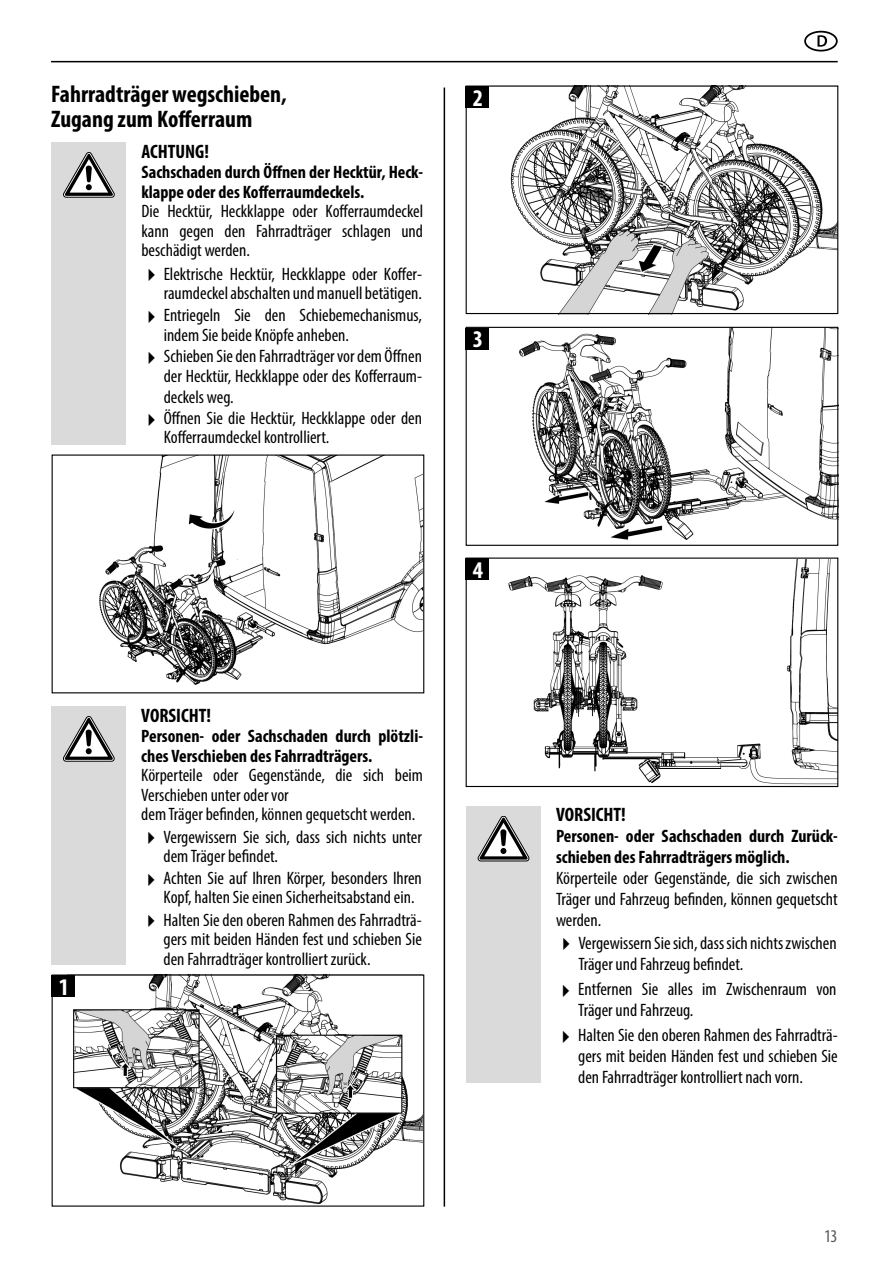
<style>
.page{position:relative;width:893px;height:1263px;background:#fff}
.page>*{position:absolute;margin:0;border:0;box-sizing:border-box;transform-origin:0 0}
.t1{font:700 condensed 24px/25.5px "Myriad Pro";color:#000}
.t2{font:700 condensed 24px "Myriad Pro";color:#fff}
.t3{font:700 condensed 19.5px "Myriad Pro";color:#000}
.t4{font:condensed 18px/19.5px "Myriad Pro";color:#000}
.t5{font:700 condensed 18px/19.5px "Myriad Pro";color:#000}
.t6{font:condensed 18px "Myriad Pro";color:#575757}
</style>
<div class="page">
<hr style="left:444px;top:88px;width:1px;height:1118px;background:#000">
<img style="left:67px;top:976px;width:356px;height:231px">
<img style="left:99px;top:456px;width:323px;height:229px">
<hr style="left:51px;top:61px;width:787px;height:1px;background:#000">
<div style="left:804px;top:31px;width:34px;height:21px;border:2px solid #000;border-radius:50%"></div>
<svg style="left:817px;top:35px;width:10px;height:12px"></svg>
<div style="left:52px;top:143px;width:74px;height:302px;background:#dadada"></div>
<svg style="left:63px;top:152px;width:51px;height:45px"></svg>
<div style="left:51px;top:706px;width:75px;height:258px;background:#dadada"></div>
<svg style="left:63px;top:716px;width:51px;height:45px"></svg>
<div style="left:52px;top:975px;width:23px;height:22px;background:#000"></div>
<img style="left:519px;top:329px;width:317px;height:211px">
<div style="left:466px;top:327px;width:372px;height:219px;border:1px solid #000"></div>
<div style="left:466px;top:328px;width:23px;height:22px;background:#000"></div>
<img style="left:510px;top:88px;width:326px;height:224px">
<div style="left:466px;top:86px;width:372px;height:228px;border:1px solid #000"></div>
<div style="left:466px;top:87px;width:23px;height:21px;background:#000"></div>
<img style="left:508px;top:559px;width:328px;height:226px">
<div style="left:466px;top:557px;width:372px;height:230px;border:1px solid #000"></div>
<div style="left:466px;top:559px;width:23px;height:21px;background:#000"></div>
<div style="left:466px;top:806px;width:75px;height:277px;background:#dadada"></div>
<svg style="left:478px;top:816px;width:51px;height:45px"></svg>
<h1 class="t1" style="left:51px;top:81px;width:237px">Fahrradträger wegschieben,<br>Zugang zum Kofferraum</h1>
<p class="t3" style="left:141px;top:139px;width:69px">ACHTUNG!</p>
<p class="t5" style="left:141px;top:162px;width:283px">Sachschaden durch Öffnen der Hecktür, Heck&shy;klappe oder des Kofferraumdeckels.</p>
<p class="t4" style="left:141px;top:201px;width:283px;text-align:justify">Die Hecktür, Heckklappe oder Kofferraumdeckel kann gegen den Fahrradträger schlagen und beschädigt werden.</p>
<p class="t4" style="left:164px;top:264px;width:260px">Elektrische Hecktür, Heckklappe oder Koffer&shy;raumdeckel abschalten und manuell betätigen.</p>
<p class="t4" style="left:164px;top:325px;width:187px">indem Sie beide Knöpfe anheben.</p>
<p class="t4" style="left:141px;top:305px;width:282px">✔ Entriegeln Sie den Schiebemechanismus,</p>
<p class="t4" style="left:141px;top:347px;width:282px">✔ Schieben Sie den Fahrradträger vor dem Öffnen</p>
<p class="t4" style="left:164px;top:365px;width:260px;line-height:21px">der Hecktür, Heckklappe oder des Kofferraum&shy;deckels weg.</p>
<p class="t4" style="left:141px;top:408px;width:282px">✔ Öffnen Sie die Hecktür, Heckklappe oder den</p>
<p class="t4" style="left:164px;top:427px;width:167px">Kofferraumdeckel kontrolliert.</p>
<h1 class="t2" style="left:473px;top:83px;width:12px">2</h1>
<h1 class="t2" style="left:473px;top:324px;width:12px">3</h1>
<h1 class="t2" style="left:473px;top:555px;width:12px">4</h1>
<h1 class="t2" style="left:59px;top:972px;width:12px">1</h1>
<p class="t3" style="left:141px;top:703px;width:71px">VORSICHT!</p>
<p class="t5" style="left:141px;top:726px;width:283px">Personen- oder Sachschaden durch plötzli&shy;ches Verschieben des Fahrradträgers.</p>
<p class="t4" style="left:141px;top:765px;width:283px">Körperteile oder Gegenstände, die sich beim<br>Verschieben unter oder vor<br>dem Träger befinden, können gequetscht werden.</p>
<p class="t4" style="left:164px;top:846px;width:116px">dem Träger befindet.</p>
<p class="t4" style="left:141px;top:826px;width:282px">✔ Vergewissern Sie sich, dass sich nichts unter</p>
<p class="t4" style="left:164px;top:868px;width:260px">Achten Sie auf Ihren Körper, besonders Ihren<br>Kopf, halten Sie einen Sicherheitsabstand ein.</p>
<p class="t4" style="left:164px;top:929px;width:260px">gers mit beiden Händen fest und schieben Sie den Fahrradträger kontrolliert zurück.</p>
<p class="t4" style="left:141px;top:910px;width:282px">✔ Halten Sie den oberen Rahmen des Fahrradträ-</p>
<p class="t3" style="left:556px;top:803px;width:71px">VORSICHT!</p>
<p class="t5" style="left:556px;top:825px;width:283px;line-height:21px">Personen- oder Sachschaden durch Zurück&shy;schieben des Fahrradträgers möglich.</p>
<p class="t4" style="left:556px;top:867px;width:283px;line-height:21px;text-align:justify">Körperteile oder Gegenstände, die sich zwischen Träger und Fahrzeug befinden, können gequetscht werden.</p>
<p class="t4" style="left:578px;top:932px;width:260px;line-height:21px">Vergewissern Sie sich, dass sich nichts zwischen<br>Träger und Fahrzeug befindet.</p>
<p class="t4" style="left:578px;top:978px;width:260px;line-height:21px">Entfernen Sie alles im Zwischenraum von<br>Träger und Fahrzeug.</p>
<p class="t4" style="left:578px;top:1045px;width:261px;line-height:21px">gers mit beiden Händen fest und schieben Sie den Fahrradträger kontrolliert nach vorn.</p>
<p class="t4" style="left:556px;top:1025px;width:283px">✔ Halten Sie den oberen Rahmen des Fahrradträ-</p>
<p class="t6" style="left:824px;top:1225px;width:15px">13</p>
</div>
